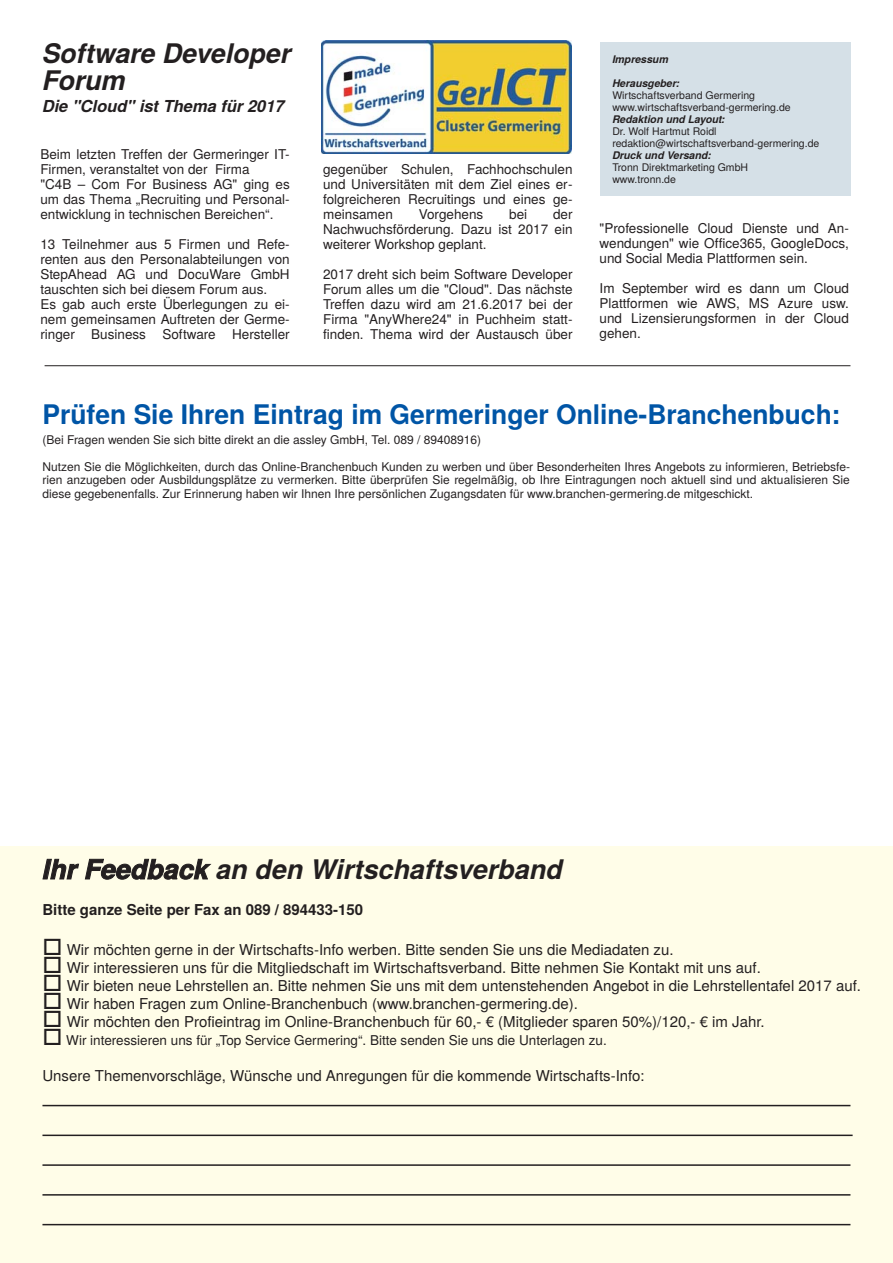
<style>
.page{position:relative;width:893px;height:1263px;background:#fff}
.page>*{position:absolute;margin:0;border:0;box-sizing:border-box;transform-origin:0 0}
.t1{font:italic 700 27px/27px "Te X Gyre Heros";color:#231f20}
.t2{font:700 27px "Te X Gyre Heros";color:#0055a6}
.t3{font:italic 700 16.5px "Te X Gyre Heros";color:#231f20}
.t4{font:15px "Te X Gyre Heros";color:#231f20}
.t5{font:700 15px "Te X Gyre Heros";color:#231f20}
.t6{font:13.5px/15px "Te X Gyre Heros";color:#231f20;text-align:justify}
.t7{font:12px/13.5px "Te X Gyre Heros";color:#231f20;text-align:justify}
.t8{font:10.5px/12px "Te X Gyre Heros";color:#231f20}
.t9{font:italic 700 10.5px "Te X Gyre Heros";color:#231f20}
.s1{font-size:25.5px}
</style>
<div class="page">
<div style="left:0;top:846px;width:893px;height:417px;background:#fffde8"></div>
<hr style="left:42px;top:1105px;width:808px;height:1px;background:#231f20">
<hr style="left:42px;top:1135px;width:810px;height:1px;background:#231f20">
<hr style="left:42px;top:1164px;width:808px;height:2px;background:#231f20">
<hr style="left:42px;top:1194px;width:808px;height:2px;background:#231f20">
<hr style="left:42px;top:1224px;width:808px;height:1px;background:#231f20">
<hr style="left:45px;top:365px;width:805px;height:1px;background:#231f20">
<div style="left:599px;top:43px;width:251px;height:153px;background:#d5e0e7"></div>
<img style="left:321px;top:41px;width:251px;height:113px">
<h1 class="t1" style="left:42px;top:42px;width:250px">Software Developer<br>Forum</h1>
<p class="t3" style="left:42px;top:100px;width:243px">Die "Cloud" ist Thema für 2017</p>
<p class="t6" style="left:40px;top:148px;width:251px;text-align:left">Beim letzten Treffen der Germeringer IT-Firmen, veranstaltet von der Firma<br>"C4B – Com For Business AG" ging es um das Thema „Recruiting und Personal&shy;entwicklung in technischen Bereichen“.</p>
<p class="t6" style="left:40px;top:238px;width:251px;text-align:left">13 Teilnehmer aus 5 Firmen und Refe&shy;renten aus den Personalabteilungen von StepAhead AG und DocuWare GmbH tauschten sich bei diesem Forum aus.<br>Es gab auch erste Überlegungen zu ei&shy;nem gemeinsamen Auftreten der Germe&shy;ringer Business Software Hersteller</p>
<p class="t6" style="left:323px;top:163px;width:251px">gegenüber Schulen, Fachhochschulen und Universitäten mit dem Ziel eines er&shy;folgreicheren Recruitings und eines ge&shy;meinsamen</p>
<p class="t6" style="left:323px;top:208px;width:251px;text-indent:230px">der Nachwuchsförderung. Dazu ist 2017 ein weiterer Workshop geplant.</p>
<p class="t6" style="left:323px;top:268px;width:251px">2017 dreht sich beim Software Developer Forum alles um die "Cloud". Das nächste Treffen dazu wird am 21.6.2017 bei der Firma "AnyWhere24" in Puchheim statt&shy;finden. Thema wird der Austausch über</p>
<p class="t6" style="left:419px;top:208px;width:66px">Vorgehens</p>
<p class="t6" style="left:509px;top:208px;width:20px">bei</p>
<p class="t9" style="left:612px;top:55px;width:58px">Impressum</p>
<p class="t9" style="left:612px;top:79px;width:69px">Herausgeber:</p>
<p class="t8" style="left:612px;top:90px;width:180px">Wirtschaftsverband Germering www.wirtschaftsverband-germering.de</p>
<p class="t9" style="left:612px;top:115px;width:114px">Redaktion und Layout:</p>
<p class="t8" style="left:612px;top:126px;width:208px">Dr. Wolf Hartmut Roidl redaktion@wirtschaftsverband-germering.de</p>
<p class="t9" style="left:612px;top:151px;width:101px">Druck und Versand:</p>
<p class="t8" style="left:612px;top:162px;width:137px">Tronn Direktmarketing GmbH www.tronn.de</p>
<p class="t6" style="left:599px;top:222px;width:251px">"Professionelle Cloud Dienste und An&shy;wendungen" wie Office365, GoogleDocs, und Social Media Plattformen sein.</p>
<p class="t6" style="left:599px;top:282px;width:251px">Im September wird es dann um Cloud Plattformen wie AWS, MS Azure usw. und Lizensierungsformen in der Cloud gehen.</p>
<h1 class="t2" style="left:42px;top:403px;width:800px">Prüfen Sie Ihren Eintrag im Germeringer Online-Bra<span class="s1">n</span>chenbuch:</h1>
<p class="t7" style="left:42px;top:434px;width:440px">(Bei Fragen wenden Sie sich bitte direkt an die assley GmbH, Tel. 089 / 89408916)</p>
<p class="t7" style="left:42px;top:461px;width:809px">Nutzen Sie die Möglichkeiten, durch das Online-Branchenbuch Kunden zu werben und über Besonderheiten Ihres Angebots zu informieren, Betriebsfe&shy;rien anzugeben oder Ausbildungsplätze zu vermerken. Bitte überprüfen Sie regelmäßig, ob Ihre Eintragungen noch aktuell sind und aktualisieren Sie diese gegebenenfalls. Zur Erinnerung haben wir Ihnen Ihre persönlichen Zugangsdaten für www.branchen-germering.de mitgeschickt.</p>
<h1 class="t1" style="left:42px;top:858px;width:522px">Ihr Feedback an den Wirtschaftsverband</h1>
<p class="t5" style="left:42px;top:903px;width:322px">Bitte ganze Seite per Fax an 089 / 894433-150</p>
<p class="t4" style="left:42px;top:944px;width:633px">□ Wir möchten gerne in der Wirtschafts-Info werben. Bitte senden Sie uns die Mediadaten zu.</p>
<p class="t4" style="left:42px;top:962px;width:720px">□ Wir interessieren uns für die Mitgliedschaft im Wirtschaftsverband. Bitte nehmen Sie Kontakt mit uns auf.</p>
<p class="t4" style="left:42px;top:980px;width:820px">□ Wir bieten neue Lehrstellen an. Bitte nehmen Sie uns mit dem untenstehenden Angebot in die Lehrstellentafel 2017 auf.</p>
<p class="t4" style="left:42px;top:998px;width:537px">□ Wir haben Fragen zum Online-Branchenbuch (www.branchen-germering.de).</p>
<p class="t4" style="left:42px;top:1016px;width:724px">□ Wir möchten den Profieintrag im Online-Branchenbuch für 60,- € (Mitglieder sparen 50%)/120,- € im Jahr.</p>
<p class="t6" style="left:42px;top:1034px;width:566px">□ Wir interessieren uns für „Top Service Germering“. Bitte senden Sie uns die Unterlagen zu.</p>
<p class="t4" style="left:42px;top:1070px;width:604px">Unsere Themenvorschläge, Wünsche und Anregungen für die kommende Wirtschafts-Info:</p>
</div>
